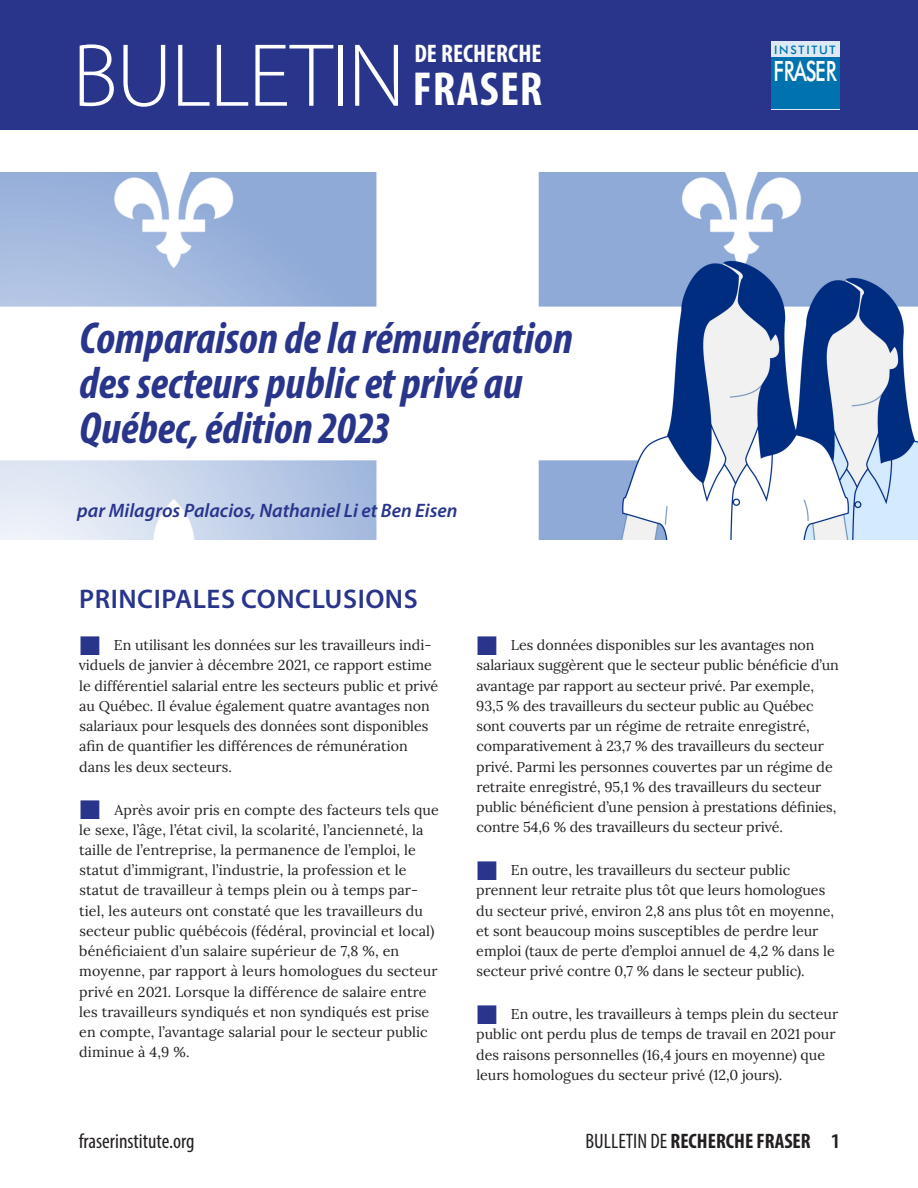
<style>
.page{position:relative;width:918px;height:1188px;background:#fff}
.page>*{position:absolute;margin:0;border:0;box-sizing:border-box;transform-origin:0 0}
.t1{font:300 90.3px "Myriad Pro";letter-spacing:-.02em;color:#fff}
.t2{font:italic 700 condensed 45px/45px "Myriad Pro";color:#29358b}
.t3{font:500 28.05px "Futura BT";letter-spacing:-.05em;color:#fff;scale:.71 1}
.t4{font:600 27px "Myriad Pro";letter-spacing:.02em;color:#29358b}
.t5{font:700 condensed 25.5px "Myriad Pro";color:#fff}
.t6{font:700 condensed 21px "Myriad Pro";color:#231f20}
.t7{font:condensed 21px "Myriad Pro";color:#231f20}
.t8{font:italic 600 19.5px "Myriad Pro";color:#29358b}
.t9{font:14.25px/20.2px "Lora";color:#231f20}
.t10{font:500 11.7px "Futura BT";letter-spacing:.145em;color:#0073ae}
.s1{font-weight:700;font-stretch:condensed;font-size:48px}
.s2{color:#29358b}
.s3{font-weight:400}
.s4{font-weight:600;font-stretch:normal}
</style>
<div class="page">
<img style="left:0;top:172px;width:918px;height:368px">
<div style="left:0;top:0;width:918px;height:130px;background:#29358b"></div>
<div style="left:771px;top:41px;width:68px;height:68px;background:#dde9f4"></div>
<div style="left:771px;top:57px;width:68px;height:52px;background:#0073ae"></div>
<h1 class="t1" style="left:72px;top:21px;width:472px">BULLETIN <span class="s1">FRASER</span></h1>
<h3 class="t5" style="left:414px;top:38px;width:129px">DE RECHERCHE</h3>
<h2 class="t2" style="left:80px;top:315px;width:495px">Comparaison de la rémunération des secteurs public et privé au<br>Québec, édition 2023</h2>
<h3 class="t8" style="left:77px;top:498px;width:382px">par Milagros Palacios, Nathaniel Li et Ben Eisen</h3>
<p class="t10" style="left:774px;top:42px;width:63px">INSTITUT</p>
<h3 class="t3" style="left:773px;top:54px;width:91px">FRASER</h3>
<h3 class="t4" style="left:79px;top:581px;width:340px">PRINCIPALES CONCLUSIONS</h3>
<p class="t9" style="left:79px;top:634px;width:361px"><span class="s2">■</span> En utilisant les données sur les travailleurs indi&shy;viduels de janvier à décembre 2021, ce rapport estime le différentiel salarial entre les secteurs public et privé au Québec. Il évalue également quatre avantages non salariaux pour lesquels des données sont disponibles afin de quantifier les différences de rémunération dans les deux secteurs.</p>
<p class="t9" style="left:79px;top:798px;width:361px"><span class="s2">■</span> Après avoir pris en compte des facteurs tels que le sexe, l’âge, l’état civil, la scolarité, l’ancienneté, la taille de l’entreprise, la permanence de l’emploi, le statut d’immigrant, l’industrie, la profession et le statut de travailleur à temps plein ou à temps par&shy;tiel, les auteurs ont constaté que les travailleurs du secteur public québécois (fédéral, provincial et local) bénéficiaient d’un salaire supérieur de 7,8 %, en moyenne, par rapport à leurs homologues du secteur privé en 2021. Lorsque la différence de salaire entre les travailleurs syndiqués et non syndiqués est prise en compte, l’avantage salarial pour le secteur public diminue à 4,9 %.</p>
<h3 class="t7" style="left:79px;top:1128px;width:117px">fraserinstitute.org</h3>
<p class="t9" style="left:476px;top:634px;width:364px"><span class="s2">■</span> Les données disponibles sur les avantages non salariaux suggèrent que le secteur public bénéficie d’un avantage par rapport au secteur privé. Par exemple, 93,5 % des travailleurs du secteur public au Québec sont couverts par un régime de retraite enregistré, comparativement à 23,7 % des travailleurs du secteur privé. Parmi les personnes couvertes par un régime de retraite enregistré, 95,1 % des travailleurs du secteur public bénéficient d’une pension à prestations définies, contre 54,6 % des travailleurs du secteur privé.</p>
<p class="t9" style="left:476px;top:859px;width:360px"><span class="s2">■</span> En outre, les travailleurs du secteur public prennent leur retraite plus tôt que leurs homologues du secteur privé, environ 2,8 ans plus tôt en moyenne, et sont beaucoup moins susceptibles de perdre leur emploi (taux de perte d’emploi annuel de 4,2 % dans le secteur privé contre 0,7 % dans le secteur public).</p>
<p class="t9" style="left:476px;top:1003px;width:363px"><span class="s2">■</span> En outre, les travailleurs à temps plein du secteur public ont perdu plus de temps de travail en 2021 pour des raisons personnelles (16,4 jours en moyenne) que leurs homologues du secteur privé (12,0 jours).</p>
<h3 class="t6" style="left:585px;top:1127px;width:255px"><span class="s3">BULLETIN DE</span> RECHERCHE FRASER <span class="s4">1</span></h3>
</div>
